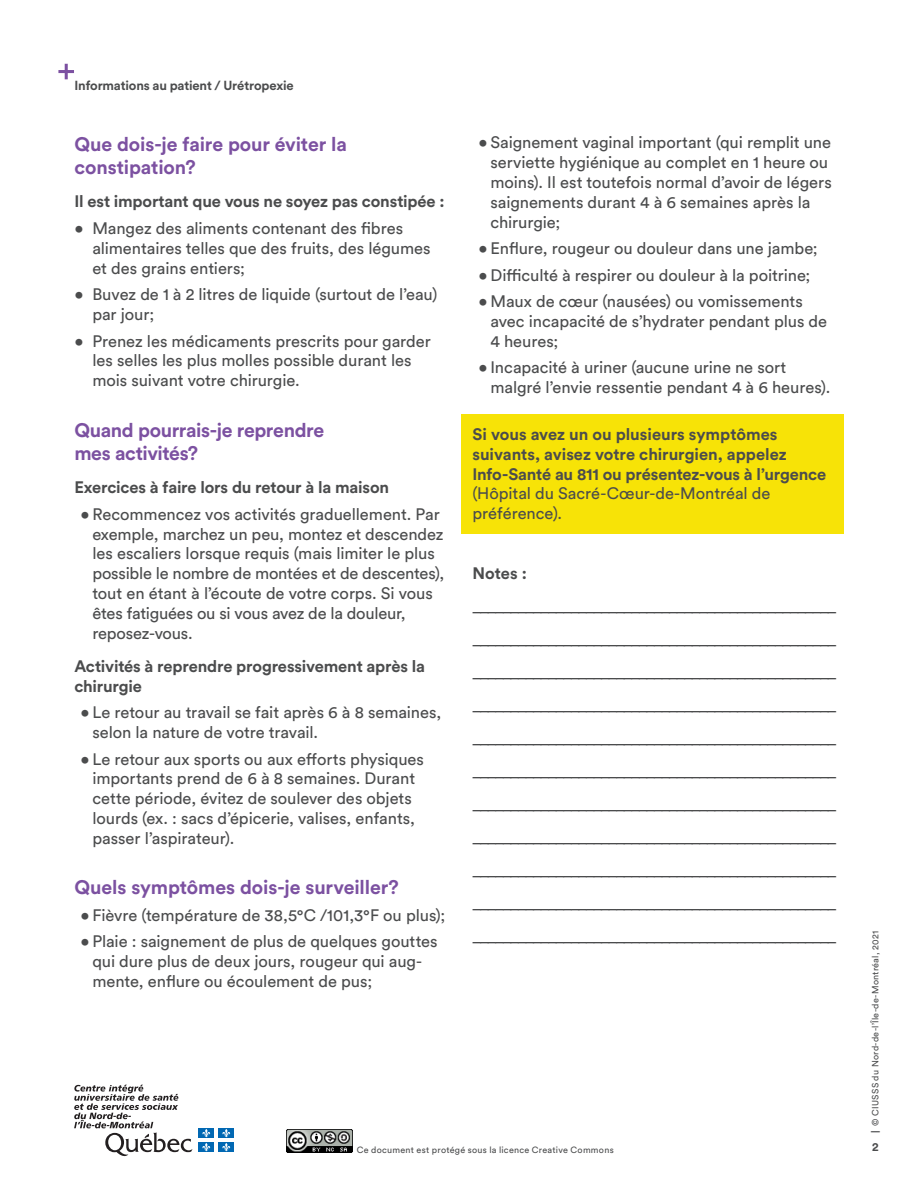
<style>
.page{position:relative;width:918px;height:1188px;background:#fff}
.page>*{position:absolute;margin:0;border:0;box-sizing:border-box;transform-origin:0 0}
.TITRE_SECTION{font:700 19.5px/23.4px "Circular Std";letter-spacing:-.01em;color:#7c51a1}
.TEXTES{font:16.5px/19.8px "Circular Std";letter-spacing:-.005em;color:#4b4c4d}
.TEXTES-2{font:700 16.5px/19.8px "Circular Std";letter-spacing:-.01em;color:#4b4c4d}
.t1{font:700 13.05px "Circular Std";letter-spacing:-.01em;color:#4b4c4d}
.t2{font:700 12px "Circular Std";color:#4b4c4d}
.TEXTES-3{font:9px "Circular Std";letter-spacing:.03em;color:#4b4c4d}
.s1{font-weight:400}
.s2{font-weight:700}
.s3{font-weight:900}
</style>
<div class="page">
<svg style="left:58px;top:64px;width:16px;height:15px"></svg>
<div style="left:461px;top:414px;width:383px;height:120px;background:#f7e307"></div>
<svg style="left:74px;top:1085px;width:119px;height:71px"></svg>
<div style="left:199px;top:1128px;width:15px;height:10px;background:#0168b3"></div>
<svg style="left:202px;top:1129px;width:8px;height:8px"></svg>
<div style="left:219px;top:1128px;width:15px;height:10px;background:#0168b3"></div>
<svg style="left:222px;top:1129px;width:8px;height:8px"></svg>
<div style="left:199px;top:1142px;width:15px;height:10px;background:#0168b3"></div>
<svg style="left:202px;top:1143px;width:8px;height:8px"></svg>
<div style="left:219px;top:1142px;width:15px;height:10px;background:#0168b3"></div>
<svg style="left:222px;top:1143px;width:8px;height:8px"></svg>
<img style="left:286px;top:1130px;width:66px;height:23px">
<p class="t1" style="left:75px;top:77px;width:221px">Informations au patient / Urétropexie</p>
<p class="TITRE_SECTION" style="left:74px;top:132px;width:274px">Que dois-je faire pour éviter la constipation?</p>
<p class="TEXTES-2" style="left:74px;top:191px;width:372px">Il est important que vous ne soyez pas constipée :</p>
<p class="TEXTES" style="left:92px;top:218px;width:340px;text-indent:-18px">• Mangez des aliments contenant des fibres alimentaires telles que des fruits, des légumes et des grains entiers;</p>
<p class="TEXTES" style="left:92px;top:284px;width:347px;text-indent:-18px">• Buvez de 1 à 2 litres de liquide (surtout de l’eau) par jour;</p>
<p class="TEXTES" style="left:92px;top:331px;width:340px;text-indent:-18px">• Prenez les médicaments prescrits pour garder les selles les plus molles possible durant les mois suivant votre chirurgie.</p>
<p class="TITRE_SECTION" style="left:74px;top:418px;width:251px">Quand pourrais-je reprendre mes activités?</p>
<p class="TEXTES-2" style="left:74px;top:477px;width:316px">Exercices à faire lors du retour à la maison</p>
<p class="TEXTES" style="left:92px;top:504px;width:353px;text-indent:-12px">• Recommencez vos activités graduellement. Par exemple, marchez un peu, montez et descendez les escaliers lorsque requis (mais limiter le plus possible le nombre de montées et de descentes), tout en étant à l’écoute de votre corps. Si vous êtes fatiguées ou si vous avez de la douleur, reposez-vous.</p>
<p class="TEXTES-2" style="left:74px;top:656px;width:352px">Activités à reprendre progressivement après la chirurgie</p>
<p class="TEXTES" style="left:92px;top:702px;width:351px;text-indent:-12px">• Le retour au travail se fait après 6 à 8 semaines, selon la nature de votre travail.</p>
<p class="TEXTES" style="left:92px;top:749px;width:333px;text-indent:-12px">• Le retour aux sports ou aux efforts physiques importants prend de 6 à 8 semaines. Durant cette période, évitez de soulever des objets lourds (ex. : sacs d’épicerie, valises, enfants, passer l’aspirateur).</p>
<p class="TITRE_SECTION" style="left:74px;top:875px;width:326px">Quels symptômes dois-je surveiller?</p>
<p class="TEXTES" style="left:80px;top:905px;width:367px">• Fièvre (température de 38,5°C /101,3°F ou plus);</p>
<p class="TEXTES" style="left:92px;top:931px;width:347px;text-indent:-12px">• Plaie : saignement de plus de quelques gouttes qui dure plus de deux jours, rougeur qui aug&shy;mente, enflure ou écoulement de pus;</p>
<p class="TEXTES" style="left:490px;top:132px;width:343px;text-indent:-12px">• Saignement vaginal important (qui remplit une serviette hygiénique au complet en 1 heure ou moins). Il est toutefois normal d’avoir de légers saignements durant 4 à 6 semaines après la chirurgie;</p>
<p class="TEXTES" style="left:478px;top:238px;width:341px">• Enflure, rougeur ou douleur dans une jambe;</p>
<p class="TEXTES" style="left:478px;top:265px;width:334px">• Difficulté à respirer ou douleur à la poitrine;</p>
<p class="TEXTES" style="left:490px;top:291px;width:338px;text-indent:-12px">• Maux de cœur (nausées) ou vomissements avec incapacité de s’hydrater pendant plus de<br>4 heures;</p>
<p class="TEXTES" style="left:490px;top:357px;width:341px;text-indent:-12px">• Incapacité à uriner (aucune urine ne sort malgré l’envie ressentie pendant 4 à 6 heures).</p>
<p class="TEXTES-2" style="left:472px;top:424px;width:355px">Si vous avez un ou plusieurs symptômes suivants, avisez votre chirurgien, appelez Info-Santé au 811 ou présentez-vous à l’urgence <span class="s1">(Hôpital du Sacré-Cœur-de-Montréal de préférence).</span></p>
<p class="TEXTES" style="left:472px;top:557px;width:366px;line-height:33px"><span class="s2">Notes : </span>________________________________________________ ________________________________________________ ________________________________________________ ________________________________________________ ________________________________________________ ________________________________________________ ________________________________________________ ________________________________________________ ________________________________________________ ________________________________________________ ________________________________________________</p>
<p class="TEXTES-3" style="left:357px;top:1144px;width:259px">Ce document est protégé sous la licence Creative Commons</p>
<p class="TEXTES-3" style="left:870px;top:1133px;width:204px;rotate:-90deg"><span class="s3">|</span> © CIUSSS du Nord-de-l’Île-de-Montréal, 2021</p>
<p class="t2" style="left:872px;top:1139px;width:8px">2</p>
</div>
